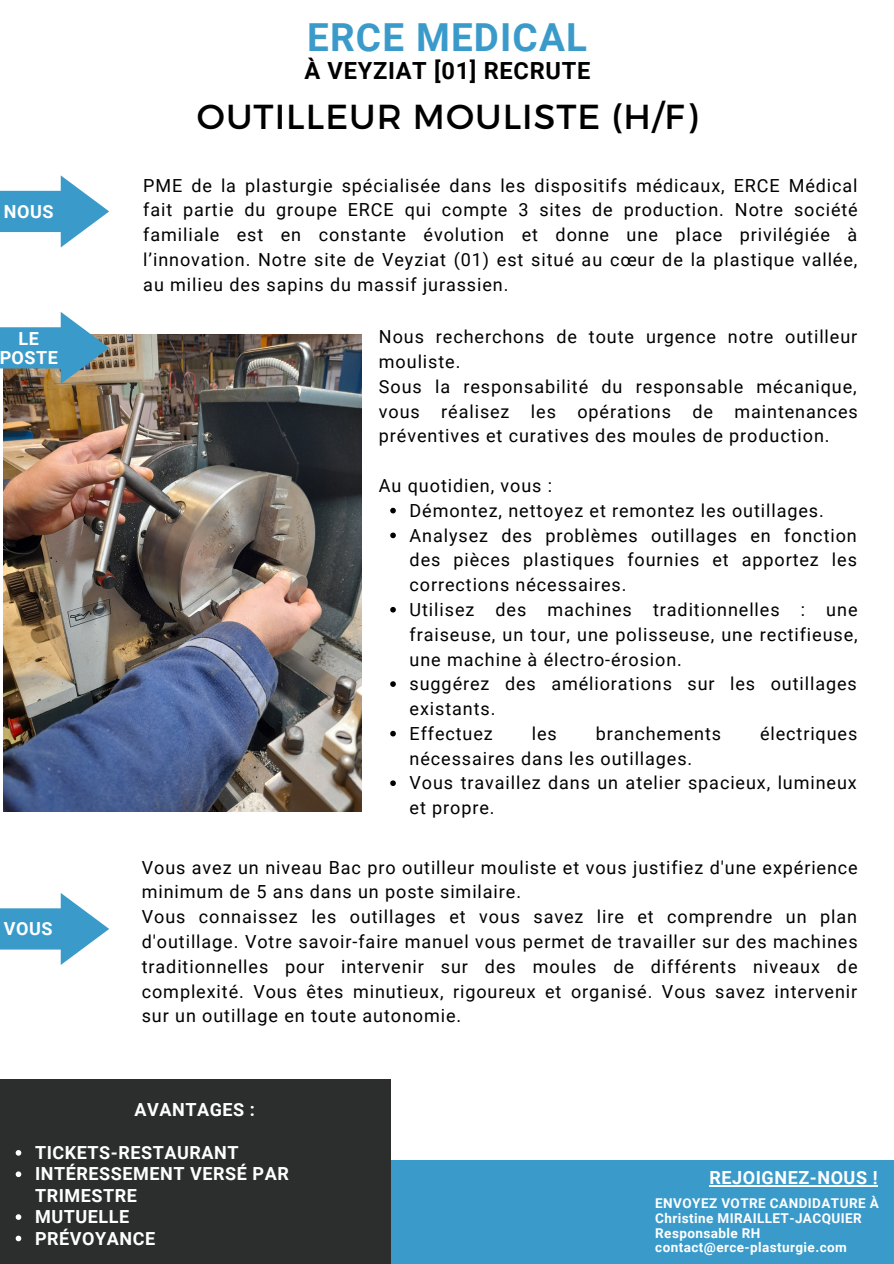
<style>
.page{position:relative;width:894px;height:1264px;background:#fff}
.page>*{position:absolute;margin:0;border:0;box-sizing:border-box;transform-origin:0 0}
.t1{font:700 38.55px "Roboto";letter-spacing:.03em;color:#3a9bcb}
.t2{font:34.65px "Montserrat";letter-spacing:.03em;color:#000}
.t3{font:700 23.55px "Roboto";letter-spacing:.03em;color:#000}
.t4{font:18px/24.8px "Roboto";letter-spacing:.05em;color:#000}
.t5{font:700 18px/21.5px "Roboto";letter-spacing:.03em;color:#fff}
.t6{font:700 13.5px/14.7px "Roboto";letter-spacing:.03em;color:#fff}
</style>
<div class="page">
<svg style="left:0;top:175px;width:109px;height:72px"></svg>
<img style="left:4px;top:334px;width:358px;height:477px">
<svg style="left:0;top:312px;width:109px;height:72px"></svg>
<svg style="left:0;top:893px;width:109px;height:72px"></svg>
<div style="left:0;top:1160px;width:893px;height:103px;background:#3a9bcb"></div>
<div style="left:0;top:1079px;width:391px;height:184px;background:#2c2d2d"></div>
<svg style="left:16px;top:1150px;width:5px;height:5px"></svg>
<svg style="left:16px;top:1171px;width:5px;height:6px"></svg>
<svg style="left:16px;top:1214px;width:5px;height:5px"></svg>
<svg style="left:16px;top:1235px;width:5px;height:6px"></svg>
<svg style="left:390px;top:508px;width:6px;height:5px"></svg>
<svg style="left:390px;top:532px;width:6px;height:6px"></svg>
<svg style="left:390px;top:607px;width:6px;height:5px"></svg>
<svg style="left:390px;top:681px;width:6px;height:6px"></svg>
<svg style="left:390px;top:730px;width:6px;height:6px"></svg>
<svg style="left:390px;top:780px;width:6px;height:6px"></svg>
<hr style="left:709px;top:1185px;width:168px;height:1px;background:#fff">
<p class="t5" style="left:4px;top:201px;width:51px">NOUS</p>
<p class="t5" style="left:-1px;top:329px;width:60px;line-height:19.2px;text-align:center">LE<br>POSTE</p>
<p class="t5" style="left:4px;top:918px;width:50px">VOUS</p>
<h1 class="t1" style="left:307px;top:15px;width:281px">ERCE MEDICAL</h1>
<h3 class="t3" style="left:304px;top:57px;width:287px">À VEYZIAT [01] RECRUTE</h3>
<h2 class="t2" style="left:197px;top:94px;width:502px">OUTILLEUR MOULISTE (H/F)</h2>
<p class="t4" style="left:143px;top:173px;width:715px;text-align:justify">PME de la plasturgie spécialisée dans les dispositifs médicaux, ERCE Médical fait partie du groupe ERCE qui compte 3 sites de production. Notre société familiale est en constante évolution et donne une place privilégiée à l’innovation. Notre site de Veyziat (01) est situé au cœur de la plastique vallée, au milieu des sapins du massif jurassien.</p>
<p class="t4" style="left:379px;top:325px;width:480px">Nous recherchons de toute urgence notre outilleur mouliste.<br>Sous la responsabilité du responsable mécanique, vous réalisez les opérations de maintenances préventives et curatives des moules de production.</p>
<p class="t4" style="left:379px;top:473px;width:175px">Au quotidien, vous :</p>
<p class="t4" style="left:409px;top:498px;width:449px">Démontez, nettoyez et remontez les outillages.<br>Analysez des problèmes outillages en fonction des pièces plastiques fournies et apportez les corrections nécessaires.<br>Utilisez des machines traditionnelles : une fraiseuse, un tour, une polisseuse, une rectifieuse, une machine à électro-érosion.<br>suggérez des améliorations sur les outillages existants.<br>Effectuez</p>
<p class="t4" style="left:531px;top:721px;width:26px">les</p>
<p class="t4" style="left:595px;top:721px;width:127px">branchements</p>
<p class="t4" style="left:759px;top:721px;width:99px">électriques</p>
<p class="t4" style="left:409px;top:746px;width:448px">nécessaires dans les outillages.<br>Vous travaillez dans un atelier spacieux, lumineux et propre.</p>
<p class="t4" style="left:142px;top:855px;width:717px">Vous avez un niveau Bac pro outilleur mouliste et vous justifiez d'une expérience minimum de 5 ans dans un poste similaire.<br>Vous connaissez les outillages et vous savez lire et comprendre un plan d'outillage. Votre savoir-faire manuel vous permet de travailler sur des machines traditionnelles pour intervenir sur des moules de différents niveaux de complexité. Vous êtes minutieux, rigoureux et organisé. Vous savez intervenir sur un outillage en toute autonomie.</p>
<p class="t5" style="left:134px;top:1099px;width:122px">AVANTAGES :</p>
<p class="t5" style="left:35px;top:1142px;width:255px">TICKETS-RESTAURANT<br>INTÉRESSEMENT VERSÉ PAR<br>TRIMESTRE<br>MUTUELLE<br>PRÉVOYANCE</p>
<p class="t5" style="left:709px;top:1167px;width:169px">REJOIGNEZ-NOUS !</p>
<p class="t6" style="left:655px;top:1196px;width:225px">ENVOYEZ VOTRE CANDIDATURE À<br>Christine MIRAILLET-JACQUIER<br>Responsable RH contact@erce-plasturgie.com</p>
</div>
